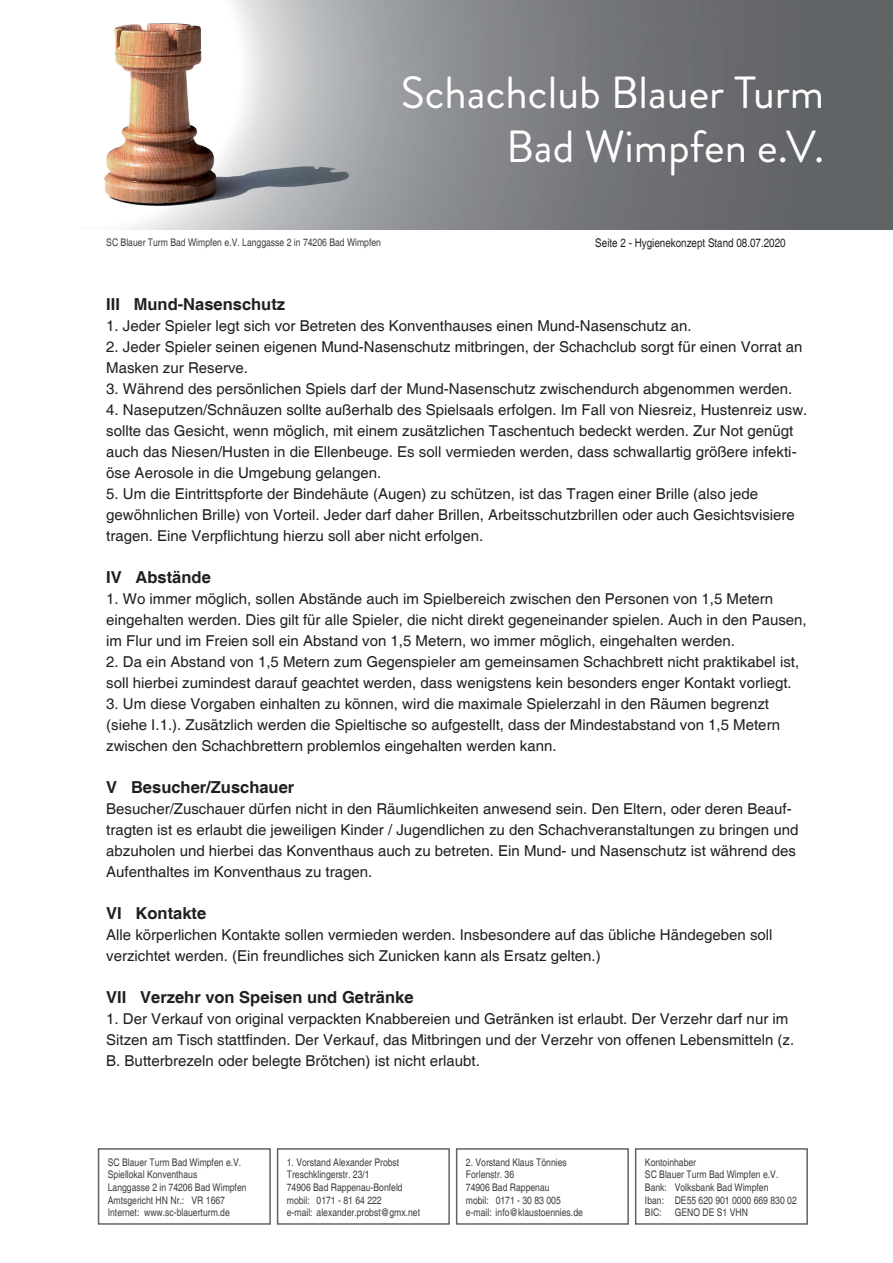
<style>
.page{position:relative;width:893px;height:1263px;background:#fff}
.page>*{position:absolute;margin:0;border:0;box-sizing:border-box;transform-origin:0 0}
.t1{font:45px/54px "Brandon Grotesque";color:#fff;text-align:right}
.t2{font:700 16.5px "Helvetica";color:#231f20}
.t3{font:15px/21px "Helvetica";color:#231f20}
.t4{font:condensed 12px "Helvetica";color:#231f20}
.t5{font:condensed 10.5px/12.6px "Helvetica";color:#3e3e3f}
</style>
<div class="page">
<svg style="left:97px;top:1148px;width:174px;height:77px"></svg>
<div style="left:277px;top:1148px;width:173px;height:77px;border:2px solid #636366"></div>
<div style="left:456px;top:1148px;width:173px;height:77px;border:2px solid #636366"></div>
<div style="left:635px;top:1148px;width:173px;height:77px;border:2px solid #636366"></div>
<img style="left:104px;top:0;width:789px;height:230px">
<h1 class="t1" style="left:401px;top:66px;width:425px">Schachclub Blauer Turm<br>Bad Wimpfen e.V.</h1>
<p class="t5" style="left:106px;top:236px;width:276px">SC Blauer Turm Bad Wimpfen e.V. Langgasse 2 in 74206 Bad Wimpfen</p>
<p class="t4" style="left:595px;top:236px;width:192px">Seite 2 - Hygienekonzept Stand 08.07.2020</p>
<p class="t2" style="left:106px;top:294px;width:180px">III Mund-Nasenschutz</p>
<p class="t3" style="left:106px;top:315px;width:587px">1. Jeder Spieler legt sich vor Betreten des Konventhauses einen Mund-Nasenschutz an.</p>
<p class="t3" style="left:106px;top:336px;width:698px">2. Jeder Spieler seinen eigenen Mund-Nasenschutz mitbringen, der Schachclub sorgt für einen Vorrat an<br>Masken zur Reserve.</p>
<p class="t3" style="left:106px;top:378px;width:688px">3. Während des persönlichen Spiels darf der Mund-Nasenschutz zwischendurch abgenommen werden.</p>
<p class="t3" style="left:106px;top:399px;width:703px">4. Naseputzen/Schnäuzen sollte außerhalb des Spielsaals erfolgen. Im Fall von Niesreiz, Hustenreiz usw. sollte das Gesicht, wenn möglich, mit einem zusätzlichen Taschentuch bedeckt werden. Zur Not genügt auch das Niesen/Husten in die Ellenbeuge. Es soll vermieden werden, dass schwallartig größere infekti&shy;öse Aerosole in die Umgebung gelangen.</p>
<p class="t3" style="left:106px;top:483px;width:690px">5. Um die Eintrittspforte der Bindehäute (Augen) zu schützen, ist das Tragen einer Brille (also jede gewöhnlichen Brille) von Vorteil. Jeder darf daher Brillen, Arbeitsschutzbrillen oder auch Gesichtsvisiere tragen. Eine Verpflichtung hierzu soll aber nicht erfolgen.</p>
<p class="t2" style="left:106px;top:567px;width:106px">IV Abstände</p>
<p class="t3" style="left:106px;top:588px;width:702px">1. Wo immer möglich, sollen Abstände auch im Spielbereich zwischen den Personen von 1,5 Metern eingehalten werden. Dies gilt für alle Spieler, die nicht direkt gegeneinander spielen. Auch in den Pausen, im Flur und im Freien soll ein Abstand von 1,5 Metern, wo immer möglich, eingehalten werden.</p>
<p class="t3" style="left:106px;top:651px;width:694px">2. Da ein Abstand von 1,5 Metern zum Gegenspieler am gemeinsamen Schachbrett nicht praktikabel ist, soll hierbei zumindest darauf geachtet werden, dass wenigstens kein besonders enger Kontakt vorliegt.</p>
<p class="t3" style="left:106px;top:693px;width:675px">3. Um diese Vorgaben einhalten zu können, wird die maximale Spielerzahl in den Räumen begrenzt (siehe I.1.). Zusätzlich werden die Spieltische so aufgestellt, dass der Mindestabstand von 1,5 Metern zwischen den Schachbrettern problemlos eingehalten werden kann.</p>
<p class="t2" style="left:106px;top:777px;width:189px">V Besucher/Zuschauer</p>
<p class="t3" style="left:106px;top:798px;width:694px">Besucher/Zuschauer dürfen nicht in den Räumlichkeiten anwesend sein. Den Eltern, oder deren Beauf&shy;tragten ist es erlaubt die jeweiligen Kinder / Jugendlichen zu den Schachveranstaltungen zu bringen und abzuholen und hierbei das Konventhaus auch zu betreten. Ein Mund- und Nasenschutz ist während des Aufenthaltes im Konventhaus zu tragen.</p>
<p class="t2" style="left:106px;top:903px;width:101px">VI Kontakte</p>
<p class="t3" style="left:106px;top:924px;width:668px">Alle körperlichen Kontakte sollen vermieden werden. Insbesondere auf das übliche Händegeben soll verzichtet werden. (Ein freundliches sich Zunicken kann als Ersatz gelten.)</p>
<p class="t2" style="left:106px;top:987px;width:309px">VII Verzehr von Speisen und Getränke</p>
<p class="t3" style="left:106px;top:1008px;width:689px">1. Der Verkauf von original verpackten Knabbereien und Getränken ist erlaubt. Der Verzehr darf nur im<br>Sitzen am Tisch stattfinden. Der Verkauf, das Mitbringen und der Verzehr von offenen Lebensmitteln (z.<br>B. Butterbrezeln oder belegte Brötchen) ist nicht erlaubt.</p>
<p class="t5" style="left:108px;top:1156px;width:140px">SC Blauer Turm Bad Wimpfen e.V.<br>Spiellokal Konventhaus<br>Langgasse 2 in 74206 Bad Wimpfen<br>Amtsgericht HN Nr.: VR 1667<br>Internet: www.sc-blauerturm.de</p>
<p class="t5" style="left:287px;top:1156px;width:135px">1. Vorstand Alexander Probst<br>Treschklingerstr. 23/1<br>74906 Bad Rappenau-Bonfeld mobil: 0171 - 81 64 222<br>e-mail: alexander.probst@gmx.net</p>
<p class="t5" style="left:466px;top:1156px;width:119px">2. Vorstand Klaus Tönnies<br>Forlenstr. 36<br>74906 Bad Rappenau<br>mobil: 0171 - 30 83 005 e-mail: info@klaustoennies.de</p>
<p class="t5" style="left:645px;top:1156px;width:153px">Kontoinhaber<br>SC Blauer Turm Bad Wimpfen e.V.<br>Bank: Volksbank Bad Wimpfen<br>Iban: DE55 620 901 0000 669 830 02<br>BIC: GENO DE S1 VHN</p>
</div>
